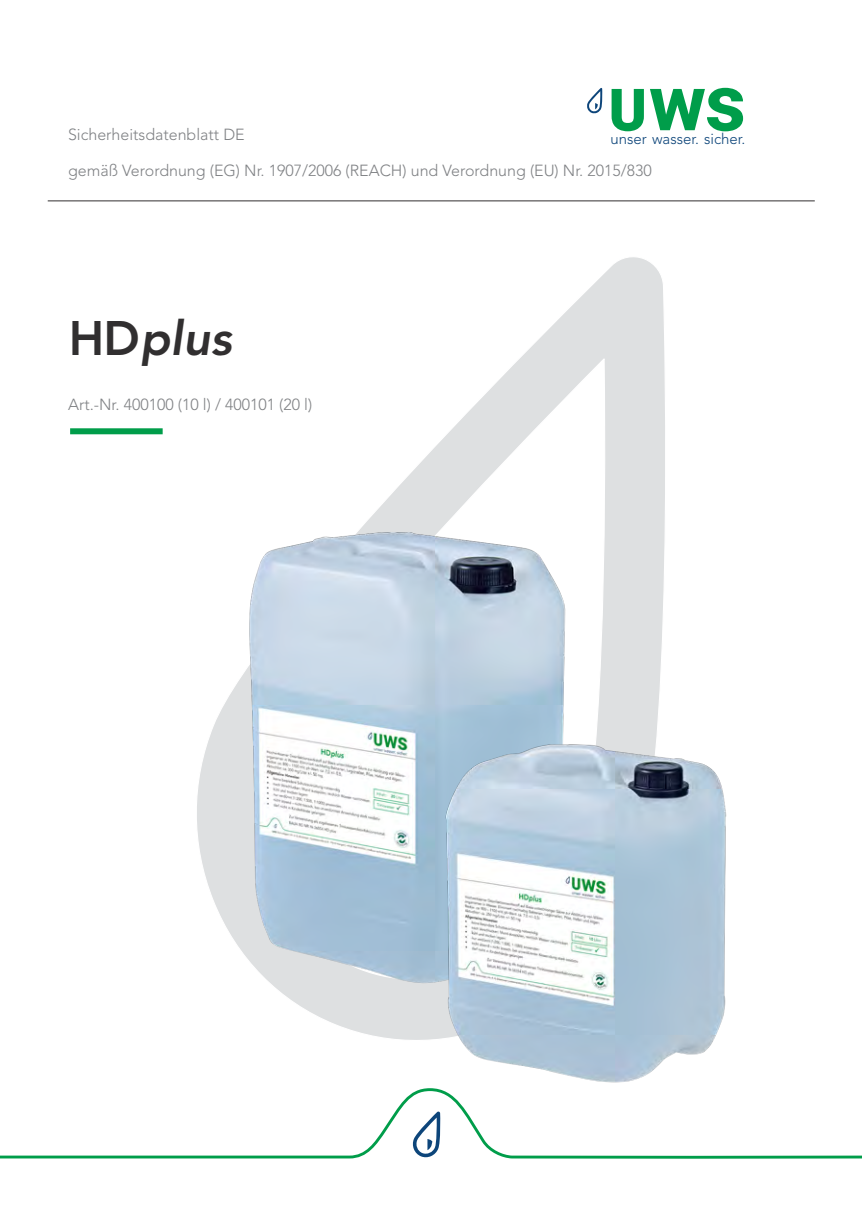
<style>
.page{position:relative;width:862px;height:1214px;background:#fff}
.page>*{position:absolute;margin:0;border:0;box-sizing:border-box;transform-origin:0 0}
.t1{font:italic 800 48px "Avenir LT Pro";color:#312f30}
.t2{font:300 16px "Avenir LT Std";color:#808285}
.t3{font:300 15px "Avenir LT Std";color:#0d457a}
.s1{font-style:normal}
</style>
<div class="page">
<svg style="left:422px;top:257px;width:243px;height:288px"></svg>
<hr style="left:48px;top:200px;width:767px;height:1px;background:#312f30">
<svg style="left:611px;top:88px;width:132px;height:43px"></svg>
<svg style="left:587px;top:88px;width:15px;height:25px"></svg>
<div style="left:70px;top:428px;width:93px;height:6px;background:#009d4a"></div>
<svg style="left:0;top:1146px;width:862px;height:13px"></svg>
<img style="left:197px;top:461px;width:413px;height:574px">
<img style="left:371px;top:545px;width:419px;height:605px">
<p class="t2" style="left:68px;top:125px;width:178px">Sicherheitsdatenblatt DE</p>
<p class="t3" style="left:610px;top:130px;width:136px">unser wasser. sicher.</p>
<p class="t2" style="left:68px;top:161px;width:585px">gemäß Verordnung (EG) Nr. 1907/2006 (REACH) und Verordnung (EU) Nr. 2015/830</p>
<h1 class="t1" style="left:68px;top:309px;width:165px"><span class="s1">HD</span>plus</h1>
<p class="t2" style="left:68px;top:395px;width:246px">Art.-Nr. 400100 (10 l) / 400101 (20 l)</p>
</div>
